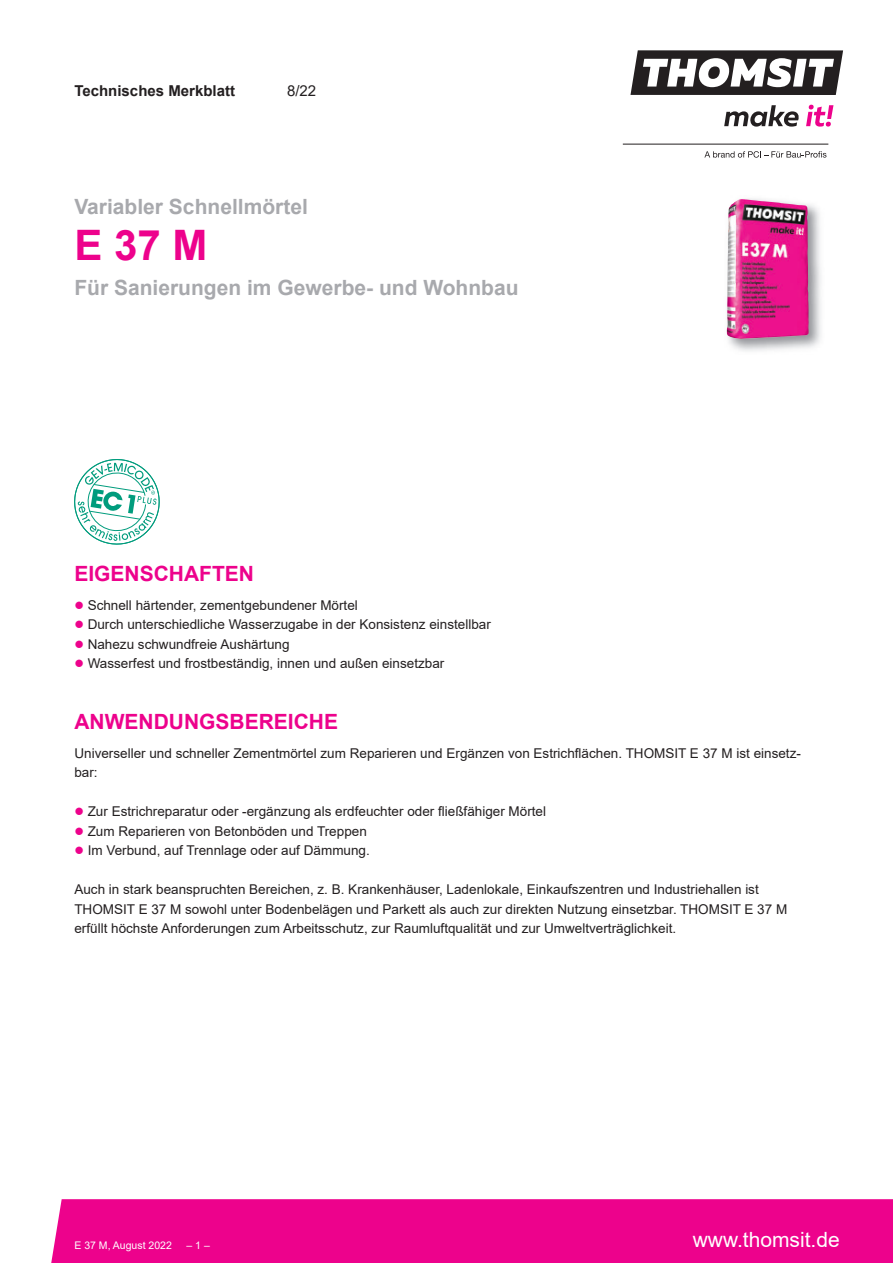
<style>
.page{position:relative;width:893px;height:1263px;background:#fff}
.page>*{position:absolute;margin:0;border:0;box-sizing:border-box;transform-origin:0 0}
.t1{font:700 42px "Arial";color:#ed028c}
.t2{font:700 21px "Arial";color:#a8a9ad}
.t3{font:700 21px "Arial";color:#ed028c}
.t4{font:21px "Arial";color:#fff}
.t5{font:700 15px "Arial";color:#231f20}
.t6{font:15px "Arial";color:#231f20}
.t7{font:13.5px/19.5px "Arial";color:#231f20}
.t8{font:10.5px "Arial";color:#fff}
.s1{color:#ed028c}
</style>
<div class="page">
<svg style="left:74px;top:459px;width:86px;height:86px"></svg>
<img style="left:726px;top:198px;width:95px;height:153px">
<img style="left:727px;top:199px;width:82px;height:140px">
<svg style="left:630px;top:50px;width:213px;height:45px"></svg>
<svg style="left:724px;top:105px;width:75px;height:22px"></svg>
<svg style="left:806px;top:105px;width:27px;height:22px"></svg>
<hr style="left:623px;top:144px;width:205px;height:1px;background:#231f20">
<svg style="left:704px;top:151px;width:122px;height:7px"></svg>
<div style="left:51px;top:1199px;width:842px;height:64px;background:#ed028c"></div>
<p class="t5" style="left:74px;top:82px;width:162px">Technisches Merkblatt</p>
<p class="t6" style="left:287px;top:82px;width:31px">8/22</p>
<h2 class="t2" style="left:74px;top:195px;width:235px">Variabler Schnellmörtel</h2>
<h1 class="t1" style="left:74px;top:222px;width:135px">E 37 M</h1>
<h2 class="t2" style="left:74px;top:276px;width:446px">Für Sanierungen im Gewerbe- und Wohnbau</h2>
<h2 class="t3" style="left:74px;top:562px;width:181px">EIGENSCHAFTEN</h2>
<p class="t7" style="left:74px;top:595px;width:285px"><span class="s1">●</span> Schnell härtender, zementgebundener Mörtel</p>
<p class="t7" style="left:74px;top:615px;width:418px"><span class="s1">●</span> Durch unterschiedliche Wasserzugabe in der Konsistenz einstellbar</p>
<p class="t7" style="left:74px;top:634px;width:217px"><span class="s1">●</span> Nahezu schwundfreie Aushärtung</p>
<p class="t7" style="left:74px;top:654px;width:371px"><span class="s1">●</span> Wasserfest und frostbeständig, innen und außen einsetzbar</p>
<h2 class="t3" style="left:74px;top:710px;width:265px">ANWENDUNGSBEREICHE</h2>
<p class="t7" style="left:74px;top:743px;width:728px">Universeller und schneller Zementmörtel zum Reparieren und Ergänzen von Estrichflächen. THOMSIT E 37 M ist einsetz&shy;bar:</p>
<p class="t7" style="left:74px;top:802px;width:473px"><span class="s1">●</span> Zur Estrichreparatur oder -ergänzung als erdfeuchter oder fließfähiger Mörtel</p>
<p class="t7" style="left:74px;top:821px;width:294px"><span class="s1">●</span> Zum Reparieren von Betonböden und Treppen</p>
<p class="t7" style="left:74px;top:841px;width:297px"><span class="s1">●</span> Im Verbund, auf Trennlage oder auf Dämmung.</p>
<p class="t7" style="left:74px;top:880px;width:714px">Auch in stark beanspruchten Bereichen, z. B. Krankenhäuser, Ladenlokale, Einkaufszentren und Industriehallen ist<br>THOMSIT E 37 M sowohl unter Bodenbelägen und Parkett als auch zur direkten Nutzung einsetzbar. THOMSIT E 37 M erfüllt höchste Anforderungen zum Arbeitsschutz, zur Raumluftqualität und zur Umweltverträglichkeit.</p>
<p class="t8" style="left:74px;top:1239px;width:99px">E 37 M, August 2022</p>
<p class="t8" style="left:186px;top:1239px;width:25px">– 1 –</p>
<h2 class="t4" style="left:693px;top:1228px;width:149px">www.thomsit.de</h2>
</div>
